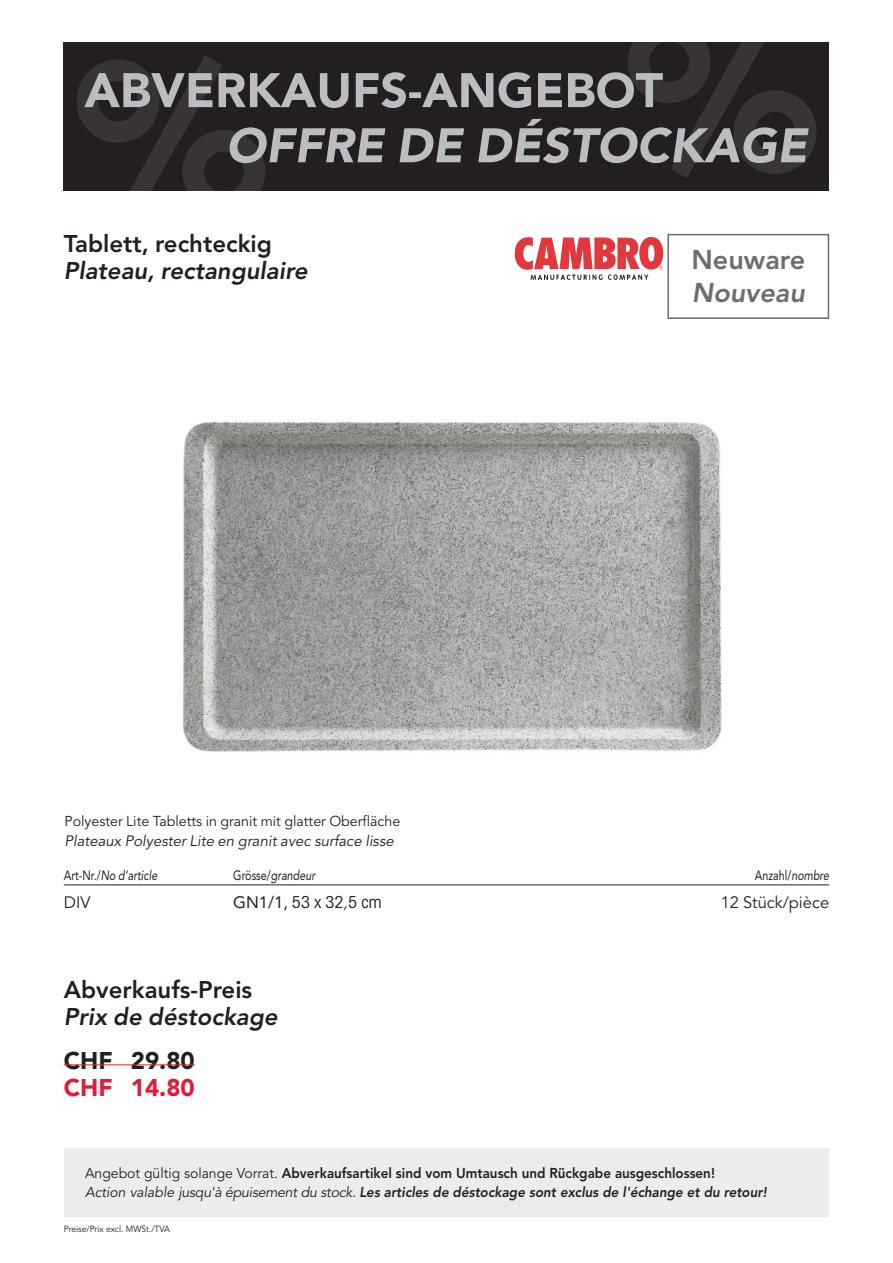
<style>
.page{position:relative;width:893px;height:1263px;background:#fff}
.page>*{position:absolute;margin:0;border:0;box-sizing:border-box;transform-origin:0 0}
.Abverkauf_Produktname{font:800 27px "Avenir LT Std";color:#6c6d70}
.Abverkauf_Produktname-2{font:italic 800 27px "Avenir LT Std";color:#6c6d70}
.Abverkauf_Titel-klein{font:italic 800 24px "Avenir LT Std";color:#231f20}
.Abverkauf_Titel-klein-2{font:800 24px "Avenir LT Std";color:#231f20}
.Abverkauf_Titel-klein-3{font:900 24px "Avenir LT Std";color:#231f20}
.Abverkauf_Titel-klein-4{font:900 24px "Avenir LT Std";color:#e51836}
.Abverkauf_Produktbeschrieb{font:16.5px "Avenir LT Std";color:#231f20}
.Abverkauf_Produktbeschrieb-2{font:condensed 16.5px "Avant Garde";color:#231f20}
.t1{font:italic 15px "Avenir LT Std";color:#231f20}
.t2{font:800 14.25px/19.5px "Avenir LT Std";color:#231f20;scale:.94 1}
.t3{font:14.25px "Avenir LT Std";color:#231f20}
.Abverkauf_Tabellenkopf{font:italic 13.5px "Avenir LT Std";color:#231f20;scale:.8 1}
.Abverkauf_Tabellenkopf-2{font:13.5px "Avenir LT Std";color:#231f20;scale:.8 1}
.t4{font:9px "Avenir LT Std";color:#231f20;scale:.95 1}
.s1{font-style:normal}
.s2{font-style:italic}
.s3{font-family:"Avenir LT Std";font-stretch:normal}
.s4{font-weight:400}
.s5{font-weight:400;font-style:italic}
</style>
<div class="page">
<div style="left:64px;top:43px;width:765px;height:148px;background:#231f20"></div>
<svg style="left:77px;top:42px;width:739px;height:149px"></svg>
<div style="left:64px;top:1148px;width:765px;height:68px;background:#ececee"></div>
<hr style="left:64px;top:1064px;width:131px;height:1px;background:#ee1d23">
<hr style="left:64px;top:884px;width:765px;height:1px;background:#231f20">
<div style="left:667px;top:234px;width:162px;height:85px;border:2px solid #6c6d70"></div>
<img style="left:184px;top:421px;width:537px;height:331px">
<svg style="left:515px;top:237px;width:148px;height:43px"></svg>
<p class="Abverkauf_Titel-klein-2" style="left:64px;top:229px;width:210px">Tablett, rechteckig</p>
<p class="Abverkauf_Titel-klein" style="left:64px;top:256px;width:245px">Plateau, rectangulaire</p>
<p class="t3" style="left:65px;top:813px;width:337px">Polyester Lite Tabletts in granit mit glatter Oberfläche</p>
<p class="t1" style="left:65px;top:832px;width:331px">Plateaux Polyester Lite en granit avec surface lisse</p>
<p class="Abverkauf_Produktname" style="left:691px;top:243px;width:115px">Neuware</p>
<p class="Abverkauf_Produktname-2" style="left:692px;top:276px;width:114px">Nouveau</p>
<p class="Abverkauf_Tabellenkopf" style="left:64px;top:868px;width:118px"><span class="s1">Art-Nr./</span>No d’article</p>
<p class="Abverkauf_Tabellenkopf" style="left:233px;top:868px;width:104px"><span class="s1">Grösse/</span>grandeur</p>
<p class="Abverkauf_Tabellenkopf-2" style="left:755px;top:868px;width:95px">Anzahl/<span class="s2">nombre</span></p>
<p class="Abverkauf_Produktbeschrieb" style="left:64px;top:893px;width:28px">DIV</p>
<p class="Abverkauf_Produktbeschrieb-2" style="left:233px;top:892px;width:150px"><span class="s3">GN1/1,</span> 53 x 32,5 cm</p>
<p class="Abverkauf_Produktbeschrieb" style="left:721px;top:893px;width:110px">12 Stück/pièce</p>
<p class="Abverkauf_Titel-klein-2" style="left:64px;top:976px;width:190px">Abverkaufs-Preis</p>
<p class="Abverkauf_Titel-klein" style="left:64px;top:1003px;width:215px">Prix de déstockage</p>
<p class="Abverkauf_Titel-klein-3" style="left:64px;top:1046px;width:132px">CHF 29.80</p>
<p class="Abverkauf_Titel-klein-4" style="left:64px;top:1073px;width:132px">CHF 14.80</p>
<p class="t2" style="left:85px;top:1163px;width:727px"><span class="s4">Angebot gültig solange Vorrat.</span> Abverkaufsartikel sind vom Umtausch und Rückgabe ausgeschlossen!<br><span class="s5">Action valable jusqu'à épuisement du stock.</span> <span class="s2">Les articles de déstockage sont exclus de l'échange et du retour!</span></p>
<p class="t4" style="left:64px;top:1223px;width:113px">Preise/Prix excl. MWSt./TVA</p>
</div>
